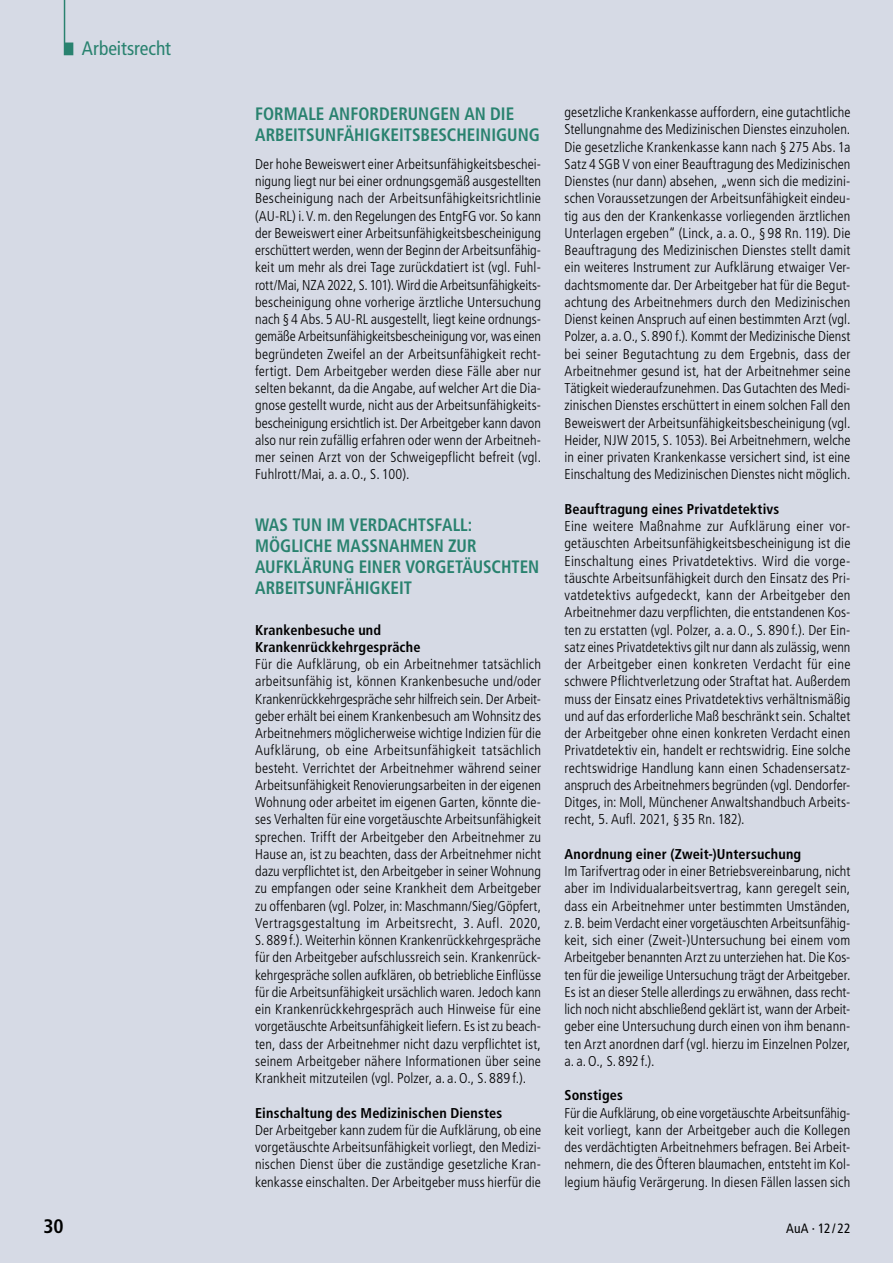
<style>
.page{position:relative;width:893px;height:1263px;background:#d6dae5}
.page>*{position:absolute;margin:0;border:0;box-sizing:border-box;transform-origin:0 0}
.t1{font:condensed 19.5px "Frutiger LT Std";letter-spacing:-.005em;color:#29826f}
.t2{font:700 condensed 19.5px "Frutiger LT Std";color:#000}
.t3{font:700 condensed 18px/21px "Frutiger LT Std";color:#29826f;scale:.95 1}
.t4{font:300 condensed 14.25px/17.2px "Frutiger LT Std";letter-spacing:.01em;color:#000}
.t5{font:condensed 13.5px "Frutiger LT Std";letter-spacing:.005em;color:#000}
.s1{font-weight:700}
</style>
<div class="page">
<svg style="left:64px;top:0;width:9px;height:55px"></svg>
<p class="t1" style="left:82px;top:37px;width:91px">Arbeitsrecht</p>
<p class="t3" style="left:255px;top:103px;width:301px">Formale Anforderungen an die<br>Arbeitsunfähigkeitsbescheinigung</p>
<p class="t4" style="left:255px;top:155px;width:287px;text-align:justify">Der hohe Beweiswert einer Arbeitsunfähigkeitsbeschei&shy;nigung liegt nur bei einer ordnungsgemäß ausgestellten Bescheinigung nach der Arbeitsunfähigkeitsrichtlinie (AU-RL) i.V.m. den Regelungen des EntgFG vor. So kann der Beweiswert einer Arbeitsunfähigkeitsbescheinigung erschüttert werden, wenn der Beginn der Arbeitsunfähig&shy;keit um mehr als drei Tage zurückdatiert ist (vgl. Fuhl&shy;rott/Mai, NZA 2022, S.101). Wird die Arbeitsunfähigkeits&shy;bescheinigung ohne vorherige ärztliche Untersuchung nach § 4 Abs. 5 AU-RL ausgestellt, liegt keine ordnungs&shy;gemäße Arbeitsunfähigkeitsbescheinigung vor, was einen begründeten Zweifel an der Arbeitsunfähigkeit recht&shy;fertigt. Dem Arbeitgeber werden diese Fälle aber nur selten bekannt, da die Angabe, auf welcher Art die Dia&shy;gnose gestellt wurde, nicht aus der Arbeitsunfähigkeits&shy;bescheinigung ersichtlich ist. Der Arbeitgeber kann davon also nur rein zufällig erfahren oder wenn der Arbeitneh&shy;mer seinen Arzt von der Schweigepflicht befreit (vgl.<br>Fuhlrott/Mai, a. a.O., S. 100).</p>
<p class="t3" style="left:255px;top:514px;width:301px">Was tun im Verdachtsfall:<br>Mögliche MaSSnahmen zur<br>Aufklärung einer vorgetäuschten<br>Arbeitsunfähigkeit</p>
<p class="t4" style="left:255px;top:621px;width:288px"><span class="s1">Krankenbesuche und Krankenrückkehrgespräche<br></span>Für die Aufklärung, ob ein Arbeitnehmer tatsächlich arbeitsunfähig ist, können Krankenbesuche und/oder Krankenrückkehrgespräche sehr hilfreich sein. Der Arbeit&shy;geber erhält bei einem Krankenbesuch am Wohnsitz des Arbeitnehmers möglicherweise wichtige Indizien für die Aufklärung, ob eine Arbeitsunfähigkeit tatsächlich besteht. Verrichtet der Arbeitnehmer während seiner Arbeitsunfähigkeit Renovierungsarbeiten in der eigenen Wohnung oder arbeitet im eigenen Garten, könnte die&shy;ses Verhalten für eine vorgetäuschte Arbeitsunfähigkeit sprechen. Trifft der Arbeitgeber den Arbeitnehmer zu Hause an, ist zu beachten, dass der Arbeitnehmer nicht dazu verpflichtet ist, den Arbeitgeber in seiner Wohnung zu empfangen oder seine Krankheit dem Arbeitgeber zu offenbaren (vgl. Polzer, in: Maschmann/Sieg/Göpfert, Vertragsgestaltung im Arbeitsrecht, 3. Aufl. 2020, S. 889 f.). Weiterhin können Krankenrückkehrgespräche für den Arbeitgeber aufschlussreich sein. Krankenrück&shy;kehrgespräche sollen aufklären, ob betriebliche Einflüsse für die Arbeitsunfähigkeit ursächlich waren. Jedoch kann ein Krankenrückkehrgespräch auch Hinweise für eine vorgetäuschte Arbeitsunfähigkeit liefern. Es ist zu beach&shy;ten, dass der Arbeitnehmer nicht dazu verpflichtet ist, seinem Arbeitgeber nähere Informationen über seine Krankheit mitzuteilen (vgl. Polzer, a. a.O., S. 889 f.).</p>
<p class="t4" style="left:255px;top:1104px;width:287px"><span class="s1">Einschaltung des Medizinischen Dienstes<br></span>Der Arbeitgeber kann zudem für die Aufklärung, ob eine vorgetäuschte Arbeitsunfähigkeit vorliegt, den Medizi&shy;nischen Dienst über die zuständige gesetzliche Kran&shy;kenkasse einschalten. Der Arbeitgeber muss hierfür die</p>
<p class="t4" style="left:564px;top:104px;width:288px;text-align:justify">gesetzliche Krankenkasse auffordern, eine gutachtliche Stellungnahme des Medizinischen Dienstes einzuholen.<br>Die gesetzliche Krankenkasse kann nach § 275 Abs. 1a Satz 4 SGB V von einer Beauftragung des Medizinischen Dienstes (nur dann) absehen, „wenn sich die medizini&shy;schen Voraussetzungen der Arbeitsunfähigkeit eindeu&shy;tig aus den der Krankenkasse vorliegenden ärztlichen Unterlagen ergeben“ (Linck, a. a.O., § 98 Rn. 119). Die Beauftragung des Medizinischen Dienstes stellt damit ein weiteres Instrument zur Aufklärung etwaiger Ver&shy;dachtsmomente dar. Der Arbeitgeber hat für die Begut&shy;achtung des Arbeitnehmers durch den Medizinischen Dienst keinen Anspruch auf einen bestimmten Arzt (vgl.<br>Polzer, a. a.O., S.890 f.). Kommt der Medizinische Dienst bei seiner Begutachtung zu dem Ergebnis, dass der Arbeitnehmer gesund ist, hat der Arbeitnehmer seine Tätigkeit wiederaufzunehmen. Das Gutachten des Medi&shy;zinischen Dienstes erschüttert in einem solchen Fall den Beweiswert der Arbeitsunfähigkeitsbescheinigung (vgl.<br>Heider, NJW 2015, S. 1053). Bei Arbeitnehmern, welche in einer privaten Krankenkasse versichert sind, ist eine Einschaltung des Medizinischen Dienstes nicht möglich.</p>
<p class="t4" style="left:564px;top:500px;width:287px"><span class="s1">Beauftragung eines Privatdetektivs<br></span>Eine weitere Maßnahme zur Aufklärung einer vor&shy;getäuschten Arbeitsunfähigkeitsbescheinigung ist die Einschaltung eines Privatdetektivs. Wird die vorge&shy;täuschte Arbeitsunfähigkeit durch den Einsatz des Pri&shy;vatdetektivs aufgedeckt, kann der Arbeitgeber den Arbeitnehmer dazu verpflichten, die entstandenen Kos&shy;ten zu erstatten (vgl. Polzer, a. a.O., S. 890 f.). Der Ein&shy;satz eines Privatdetektivs gilt nur dann als zulässig, wenn der Arbeitgeber einen konkreten Verdacht für eine schwere Pflichtverletzung oder Straftat hat. Außerdem muss der Einsatz eines Privatdetektivs verhältnismäßig und auf das erforderliche Maß beschränkt sein. Schaltet der Arbeitgeber ohne einen konkreten Verdacht einen Privatdetektiv ein, handelt er rechtswidrig. Eine solche rechtswidrige Handlung kann einen Schadensersatz&shy;anspruch des Arbeitnehmers begründen (vgl. Dendorfer-- Ditges, in: Moll, Münchener Anwaltshandbuch Arbeits&shy;recht, 5. Aufl. 2021, § 35 Rn. 182).</p>
<p class="t4" style="left:564px;top:845px;width:287px"><span class="s1">Anordnung einer (Zweit-)Untersuchung<br></span>Im Tarifvertrag oder in einer Betriebsvereinbarung, nicht aber im Individualarbeitsvertrag, kann geregelt sein, dass ein Arbeitnehmer unter bestimmten Umständen, z.B. beim Verdacht einer vorgetäuschten Arbeitsunfähig&shy;keit, sich einer (Zweit-)Untersuchung bei einem vom Arbeitgeber benannten Arzt zu unterziehen hat. Die Kos&shy;ten für die jeweilige Untersuchung trägt der Arbeitgeber.<br>Es ist an dieser Stelle allerdings zu erwähnen, dass recht&shy;lich noch nicht abschließend geklärt ist, wann der Arbeit&shy;geber eine Untersuchung durch einen von ihm benann&shy;ten Arzt anordnen darf (vgl. hierzu im Einzelnen Polzer, a. a.O., S. 892 f.).</p>
<p class="t4" style="left:564px;top:1087px;width:287px"><span class="s1">Sonstiges<br></span>Für die Aufklärung, ob eine vorgetäuschte Arbeitsunfähig&shy;keit vorliegt, kann der Arbeitgeber auch die Kollegen des verdächtigten Arbeitnehmers befragen. Bei Arbeit&shy;nehmern, die des Öfteren blaumachen, entsteht im Kol&shy;legium häufig Verärgerung. In diesen Fällen lassen sich</p>
<p class="t2" style="left:44px;top:1215px;width:22px">30</p>
<p class="t5" style="left:786px;top:1221px;width:66px">AuA · 12 / 22</p>
</div>
